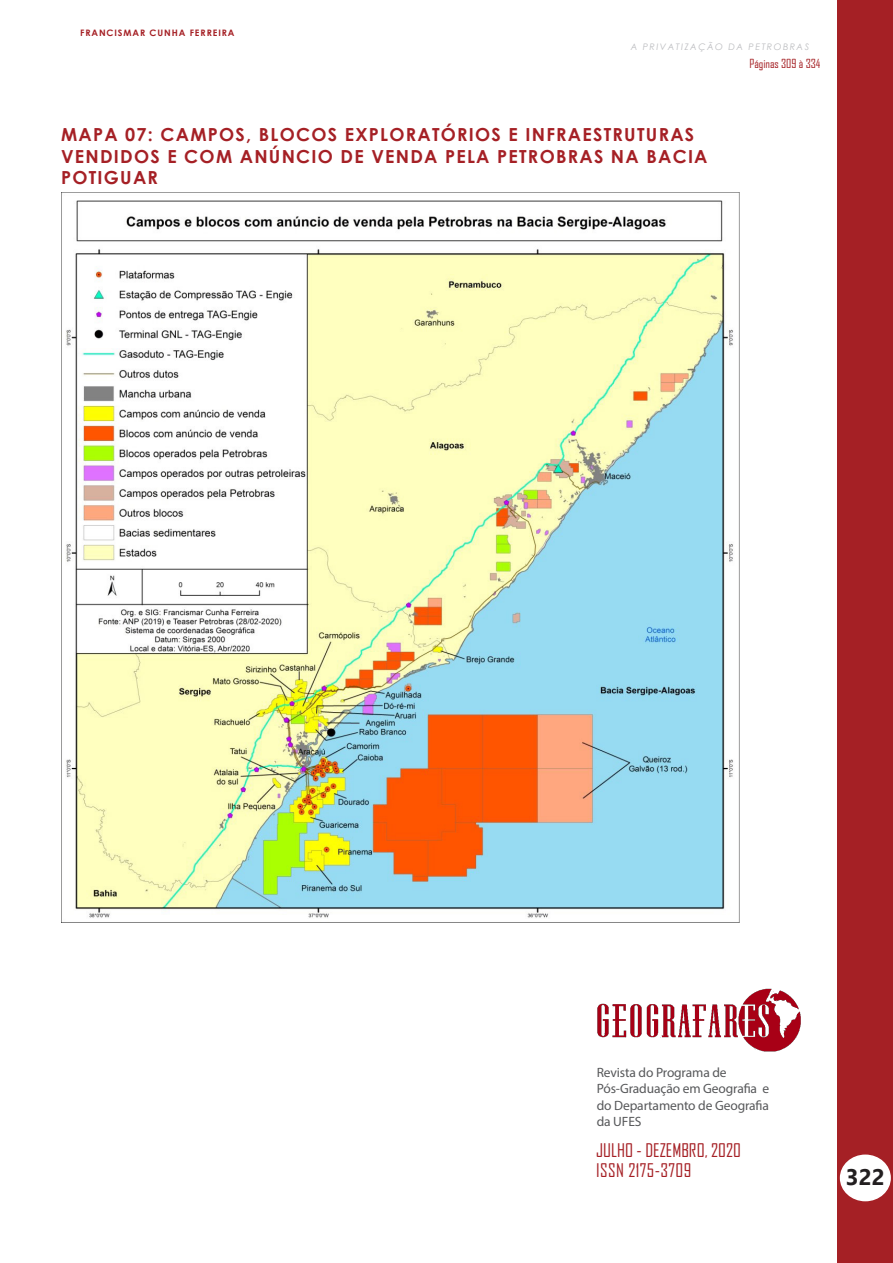
<style>
.page{position:relative;width:893px;height:1263px;background:#fff}
.page>*{position:absolute;margin:0;border:0;box-sizing:border-box;transform-origin:0 0}
.t1{font:700 22.5px "Gadugi";color:#231f20}
.TÍTULO_CENTURY{font:700 18px/21.6px "Century Gothic";letter-spacing:.07em;color:#a52025}
.t2{font:18px/21.6px "Agency FB";letter-spacing:.025em;color:#a52025}
.t3{font:18px "Agency FB";color:#a52025}
.t4{font:700 18px "Segoe UI";color:#231f20}
.t5{font:13.5px/16.2px "Myriad Pro";letter-spacing:-.01em;color:#57585a}
.t6{font:12px "Agency FB";color:#a52025}
.t7{font:12px "Agency FB";color:#a52125}
.t8{font:9px "Century Gothic";color:#a52025}
.t9{font:italic 9px "Century Gothic";letter-spacing:.16em;color:#bcbdc0}
.t10{font:700 9px "Century Gothic";letter-spacing:.1em;color:#a52025}
</style>
<div class="page">
<div style="left:838px;top:0;width:55px;height:1263px;background:#a52025"></div>
<div style="left:841px;top:1155px;width:49px;height:45px;background:#fff;border-radius:50%"></div>
<div style="left:840px;top:1154px;width:51px;height:47px;border:2px solid #fff;border-radius:50%"></div>
<img style="left:597px;top:988px;width:204px;height:64px">
<img style="left:61px;top:193px;width:679px;height:729px">
<p class="t10" style="left:80px;top:26px;width:156px">FRANCISMAR CUNHA FERREIRA</p>
<p class="t8" style="left:85px;top:30px;width:118px">Aldineide Alves de Oliveira</p>
<p class="t9" style="left:631px;top:40px;width:180px">A PRIVATIZAÇÃO DA PETROBRAS</p>
<p class="t6" style="left:742px;top:53px;width:67px">Páginas 133 à 154</p>
<p class="t7" style="left:749px;top:56px;width:73px">Páginas 309 à 334</p>
<p class="TÍTULO_CENTURY" style="left:61px;top:123px;width:648px">MAPA 07: CAMPOS, BLOCOS EXPLORATÓRIOS E INFRAESTRUTURAS<br>VENDIDOS E COM ANÚNCIO DE VENDA PELA PETROBRAS NA BACIA<br>POTIGUAR</p>
<p class="t5" style="left:597px;top:1064px;width:174px">Revista do Programa de<br>Pós-Graduação em Geografia e do Departamento de Geografia da UFES</p>
<p class="t3" style="left:596px;top:1139px;width:146px">JULHO - DEZEMBRO, 2020</p>
<p class="t2" style="left:596px;top:1137px;width:129px;text-indent:7px">aneiro-Junho, 2020<br>ISSN 2175-3709</p>
<p class="t1" style="left:846px;top:1163px;width:40px">322</p>
<p class="t4" style="left:850px;top:1159px;width:33px">146</p>
</div>
